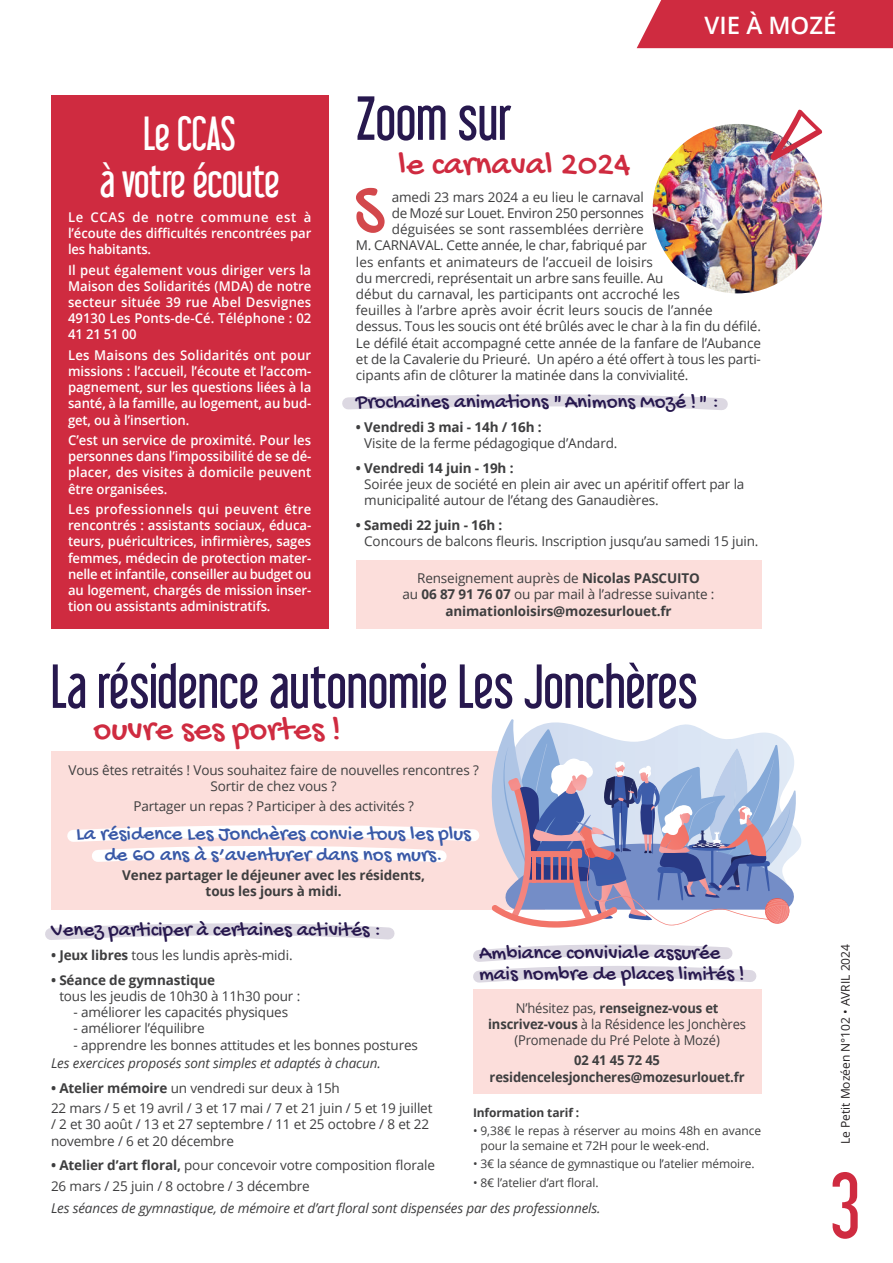
<style>
.page{position:relative;width:893px;height:1263px;background:#fff}
.page>*{position:absolute;margin:0;border:0;box-sizing:border-box;transform-origin:0 0}
.t1{font:82.5px "Libel Suit";color:#cf2b40}
.t2{font:79.05px "Gochi Hand";color:#d3484c;scale:.83 1}
.t3{font:55.5px "Libel Suit";color:#27184e}
.t4{font:42px/46.5px "Libel Suit";letter-spacing:-.015em;color:#fff;text-align:center}
.t5{font:34.5px "Gochi Hand";color:#cf2b40}
.t6{font:600 24px "Open Sans";color:#fff}
.t7{font:21px/21px "Gochi Hand";color:#27184e}
.t8{font:21px/21px "Gochi Hand";color:#3959a7;text-align:center}
.t9{font:13.5px/16.2px "Open Sans";letter-spacing:-.01em;color:#3e3e3f}
.t10{font:600 13.5px/16.2px "Open Sans";letter-spacing:-.01em;color:#fff;text-align:justify}
.t11{font:700 13.5px/16.2px "Open Sans";letter-spacing:-.01em;color:#3e3e3f;text-align:center}
.t12{font:italic 13.5px "Open Sans";letter-spacing:-.01em;color:#3e3e3f}
.t13{font:13.5px/16.2px "Open Sans";letter-spacing:-.01em;color:#3e3e3f;text-align:center;scale:.96 1}
.t14{font:700 13.5px/16.2px "Open Sans";letter-spacing:-.01em;color:#3e3e3f;text-align:center;scale:.96 1}
.t15{font:12px/14.4px "Open Sans";letter-spacing:-.01em;color:#3e3e3f}
.t16{font:12px "Open Sans";color:#231f20}
.t17{font:700 12px "Open Sans";letter-spacing:-.01em;color:#3e3e3f}
.s1{font-weight:400}
.s2{font-weight:700}
</style>
<div class="page">
<svg style="left:342px;top:394px;width:386px;height:16px"></svg>
<div style="left:356px;top:560px;width:405px;height:68px;background:#fcdedb"></div>
<div style="left:473px;top:989px;width:288px;height:105px;background:#fcdedb"></div>
<svg style="left:45px;top:719px;width:753px;height:264px"></svg>
<div style="left:51px;top:95px;width:277px;height:533px;background:#cf2b40"></div>
<img style="left:653px;top:124px;width:169px;height:169px;border-radius:85px">
<svg style="left:770px;top:109px;width:53px;height:51px"></svg>
<div style="left:637px;top:0;width:256px;height:48px;background:#cf2b40"></div>
<h3 class="t4" style="left:100px;top:111px;width:181px">Le CCAS<br>à votre écoute</h3>
<p class="t10" style="left:68px;top:208px;width:245px">Le CCAS de notre commune est à l’écoute des difficultés rencontrées par les habitants.</p>
<p class="t10" style="left:68px;top:261px;width:245px">Il peut également vous diriger vers la Maison des Solidarités (MDA) de notre secteur située 39 rue Abel Desvignes 49130 Les Ponts-de-Cé. Téléphone : 02<br>41 21 51 00</p>
<p class="t10" style="left:68px;top:346px;width:245px">Les Maisons des Solidarités ont pour missions : l’accueil, l’écoute et l’accom&shy;pagnement, sur les questions liées à la santé, à la famille, au logement, au bud&shy;get, ou à l’insertion.</p>
<p class="t10" style="left:68px;top:432px;width:245px">C’est un service de proximité. Pour les personnes dans l’impossibilité de se dé&shy;placer, des visites à domicile peuvent être organisées.</p>
<p class="t10" style="left:68px;top:501px;width:245px">Les professionnels qui peuvent être rencontrés : assistants sociaux, éduca&shy;teurs, puéricultrices, infirmières, sages femmes, médecin de protection mater&shy;nelle et infantile, conseiller au budget ou au logement, chargés de mission inser&shy;tion ou assistants administratifs.</p>
<h3 class="t6" style="left:704px;top:9px;width:134px">VIE À MOZÉ</h3>
<h3 class="t3" style="left:356px;top:85px;width:157px">Zoom sur</h3>
<h3 class="t5" style="left:398px;top:146px;width:234px">le carnaval 2024</h3>
<h2 class="t2" style="left:354px;top:170px;width:38px">S</h2>
<p class="t9" style="left:392px;top:188px;width:254px">amedi 23 mars 2024 a eu lieu le carnaval</p>
<p class="t9" style="left:392px;top:205px;width:254px">de Mozé sur Louet. Environ 250 personnes</p>
<p class="t9" style="left:392px;top:221px;width:254px">déguisées se sont rassemblées derrière</p>
<p class="t9" style="left:356px;top:237px;width:293px">M. CARNAVAL. Cette année, le char, fabriqué par</p>
<p class="t9" style="left:356px;top:253px;width:299px">les enfants et animateurs de l’accueil de loisirs</p>
<p class="t9" style="left:356px;top:269px;width:309px">du mercredi, représentait un arbre sans feuille. Au</p>
<p class="t9" style="left:356px;top:286px;width:325px">début du carnaval, les participants ont accroché les</p>
<p class="t9" style="left:356px;top:302px;width:358px">feuilles à l’arbre après avoir écrit leurs soucis de l’année</p>
<p class="t9" style="left:356px;top:318px;width:407px">dessus. Tous les soucis ont été brûlés avec le char à la fin du défilé.</p>
<p class="t9" style="left:356px;top:334px;width:407px">Le défilé était accompagné cette année de la fanfare de l’Aubance</p>
<p class="t9" style="left:356px;top:350px;width:406px">et de la Cavalerie du Prieuré. Un apéro a été offert à tous les parti-</p>
<p class="t9" style="left:356px;top:367px;width:334px">cipants afin de clôturer la matinée dans la convivialité.</p>
<h3 class="t7" style="left:356px;top:393px;width:365px">Prochaines animations " Animons Mozé ! " :</h3>
<p class="t11" style="left:356px;top:419px;width:187px">• Vendredi 3 mai - 14h / 16h :</p>
<p class="t9" style="left:364px;top:435px;width:255px">Visite de la ferme pédagogique d’Andard.</p>
<p class="t11" style="left:356px;top:460px;width:159px">• Vendredi 14 juin - 19h :</p>
<p class="t9" style="left:364px;top:476px;width:382px">Soirée jeux de société en plein air avec un apéritif offert par la municipalité autour de l’étang des Ganaudières.</p>
<p class="t11" style="left:356px;top:517px;width:148px">• Samedi 22 juin - 16h :</p>
<p class="t9" style="left:364px;top:533px;width:396px">Concours de balcons fleuris. Inscription jusqu’au samedi 15 juin.</p>
<p class="t11" style="left:403px;top:570px;width:313px"><span class="s1">Renseignement auprès de</span> Nicolas PASCUITO<br><span class="s1">au</span> 06 87 91 76 07 <span class="s1">ou par mail à l’adresse suivante : </span>animationloisirs@mozesurlouet.fr</p>
<h3 class="t3" style="left:51px;top:653px;width:648px">La résidence autonomie Les Jonchères</h3>
<h3 class="t5" style="left:94px;top:711px;width:249px">ouvre ses portes !</h3>
<p class="t9" style="left:68px;top:761px;width:412px;text-align:center">Vous êtes retraités ! Vous souhaitez faire de nouvelles rencontres ?<br>Sortir de chez vous ?</p>
<p class="t9" style="left:133px;top:798px;width:282px">Partager un repas ? Participer à des activités ?</p>
<h3 class="t8" style="left:76px;top:824px;width:396px">La résidence Les Jonchères convie tous les plus de 60 ans à s’aventurer dans nos murs.</h3>
<p class="t11" style="left:122px;top:867px;width:304px">Venez partager le déjeuner avec les résidents, tous les jours à midi.</p>
<h3 class="t7" style="left:51px;top:921px;width:332px">Venez participer à certaines activités :</h3>
<p class="t9" style="left:51px;top:947px;width:243px"><span class="s2">• Jeux libres</span> tous les lundis après-midi.</p>
<p class="t11" style="left:51px;top:971px;width:166px">• Séance de gymnastique</p>
<p class="t9" style="left:59px;top:988px;width:242px">tous les jeudis de 10h30 à 11h30 pour :</p>
<p class="t9" style="left:74px;top:1004px;width:216px">- améliorer les capacités physiques</p>
<p class="t9" style="left:74px;top:1020px;width:133px">- améliorer l’équilibre</p>
<p class="t9" style="left:74px;top:1036px;width:346px">- apprendre les bonnes attitudes et les bonnes postures</p>
<p class="t12" style="left:51px;top:1054px;width:331px">Les exercices proposés sont simples et adaptés à chacun.</p>
<p class="t9" style="left:51px;top:1077px;width:383px;line-height:20.4px"><span class="s2">• Atelier mémoire</span> un vendredi sur deux à 15h<br>22 mars / 5 et 19 avril / 3 et 17 mai / 7 et 21 juin / 5 et 19 juillet</p>
<p class="t9" style="left:51px;top:1116px;width:380px">/ 2 et 30 août / 13 et 27 septembre / 11 et 25 octobre / 8 et 22 novembre / 6 et 20 décembre</p>
<p class="t9" style="left:51px;top:1155px;width:385px;line-height:20.4px"><span class="s2">• Atelier d’art floral,</span> pour concevoir votre composition florale<br>26 mars / 25 juin / 8 octobre / 3 décembre</p>
<h3 class="t7" style="left:479px;top:944px;width:267px">Ambiance conviviale assurée mais nombre de places limités !</h3>
<p class="t13" style="left:488px;top:999px;width:270px">N’hésitez pas, <span class="s2">renseignez-vous et inscrivez-vous</span> à la Résidence les Jonchères (Promenade du Pré Pelote à Mozé)</p>
<p class="t14" style="left:490px;top:1052px;width:267px">02 41 45 72 45 residencelesjoncheres@mozesurlouet.fr</p>
<p class="t17" style="left:473px;top:1104px;width:108px">Information tarif :</p>
<p class="t15" style="left:480px;top:1123px;width:282px;text-indent:-7px">• 9,38€ le repas à réserver au moins 48h en avance pour la semaine et 72H pour le week-end.</p>
<p class="t15" style="left:473px;top:1156px;width:283px">• 3€ la séance de gymnastique ou l’atelier mémoire.</p>
<p class="t15" style="left:473px;top:1175px;width:127px">• 8€ l’atelier d’art floral.</p>
<p class="t12" style="left:51px;top:1199px;width:551px">Les séances de gymnastique, de mémoire et d’art floral sont dispensées par des professionnels.</p>
<p class="t16" style="left:837px;top:1144px;width:202px;rotate:-90deg">Le Petit Mozéen N°102 • AVRIL 2024</p>
<h1 class="t1" style="left:830px;top:1156px;width:31px">3</h1>
</div>
